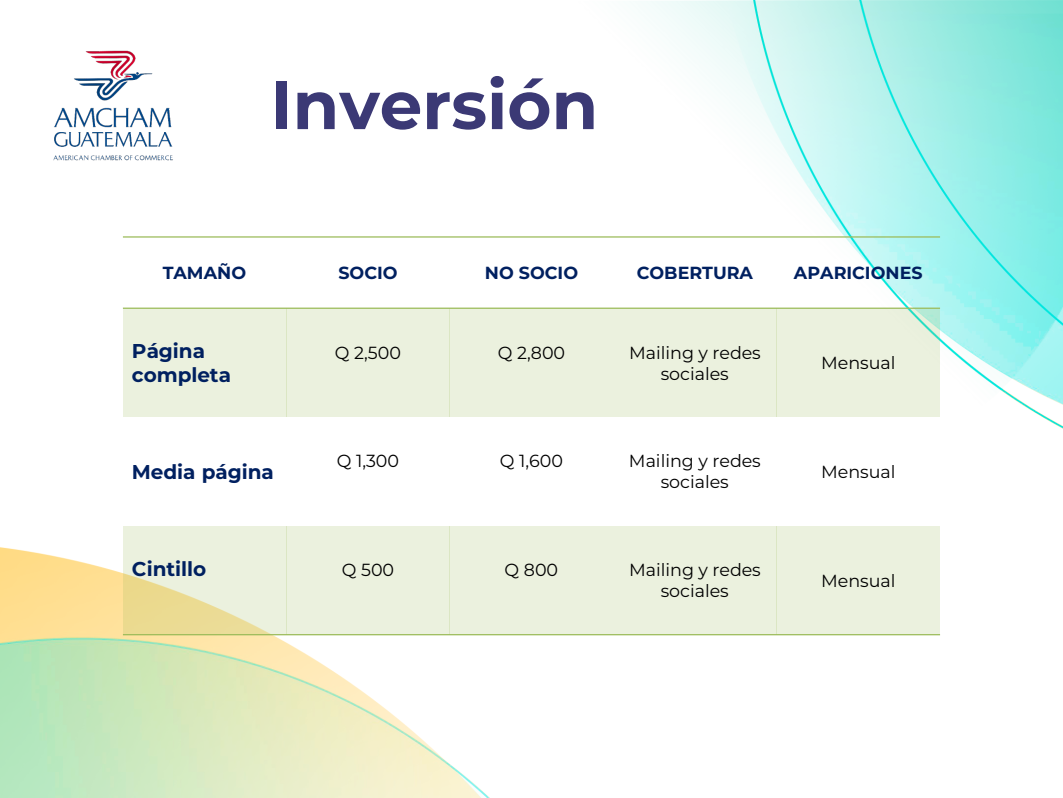
<style>
.page{position:relative;width:1063px;height:798px;background:#fff}
.page>*{position:absolute;margin:0;border:0;box-sizing:border-box;transform-origin:0 0}
.t1{font:700 67.5px "Montserrat";color:#3b3975}
.t2{font:700 20px/24px "Montserrat";color:#002060}
.t3{font:17.5px/21px "Montserrat";letter-spacing:-.005em;color:#000;text-align:center}
.t4{font:700 17.5px "Montserrat";color:#002060}
</style>
<div class="page">
<img style="left:0;top:0;width:1062px;height:797px">
<img style="left:36px;top:32px;width:153px;height:145px">
<div style="left:123px;top:308px;width:163px;height:109px;background:#ebf1de"></div>
<div style="left:286px;top:308px;width:164px;height:109px;background:#ebf1de"></div>
<div style="left:450px;top:308px;width:163px;height:109px;background:#ebf1de"></div>
<div style="left:613px;top:308px;width:163px;height:109px;background:#ebf1de"></div>
<div style="left:776px;top:308px;width:164px;height:109px;background:#ebf1de"></div>
<div style="left:123px;top:526px;width:163px;height:108px;background:#9bbb59;opacity:.2"></div>
<div style="left:286px;top:526px;width:164px;height:108px;background:#ebf1de"></div>
<div style="left:450px;top:526px;width:163px;height:108px;background:#ebf1de"></div>
<div style="left:613px;top:526px;width:163px;height:108px;background:#ebf1de"></div>
<div style="left:776px;top:526px;width:164px;height:108px;background:#ebf1de"></div>
<hr style="left:123px;top:307px;width:817px;height:2px;background:#9bbb59">
<hr style="left:123px;top:236px;width:817px;height:1px;background:#9bbb59">
<hr style="left:123px;top:634px;width:817px;height:1px;background:#9bbb59">
<p class="t1" style="left:270px;top:56px;width:329px">Inversión</p>
<p class="t4" style="left:163px;top:260px;width:85px">TAMAÑO</p>
<p class="t4" style="left:338px;top:260px;width:61px">SOCIO</p>
<p class="t4" style="left:485px;top:260px;width:95px">NO SOCIO</p>
<p class="t4" style="left:636px;top:260px;width:118px">COBERTURA</p>
<p class="t4" style="left:794px;top:260px;width:130px">APARICIONES</p>
<p class="t2" style="left:132px;top:338px;width:101px">Página completa</p>
<p class="t3" style="left:335px;top:341px;width:68px">Q 2,500</p>
<p class="t3" style="left:498px;top:341px;width:69px">Q 2,800</p>
<p class="t3" style="left:629px;top:341px;width:133px">Mailing y redes sociales</p>
<p class="t3" style="left:821px;top:352px;width:76px">Mensual</p>
<p class="t2" style="left:132px;top:458px;width:143px">Media página</p>
<p class="t3" style="left:337px;top:450px;width:64px">Q 1,300</p>
<p class="t3" style="left:500px;top:450px;width:65px">Q 1,600</p>
<p class="t3" style="left:629px;top:450px;width:133px">Mailing y redes sociales</p>
<p class="t3" style="left:821px;top:460px;width:76px">Mensual</p>
<p class="t2" style="left:132px;top:555px;width:76px">Cintillo</p>
<p class="t3" style="left:342px;top:559px;width:54px">Q 500</p>
<p class="t3" style="left:504px;top:559px;width:55px">Q 800</p>
<p class="t3" style="left:629px;top:559px;width:133px">Mailing y redes sociales</p>
<p class="t3" style="left:821px;top:569px;width:76px">Mensual</p>
</div>
